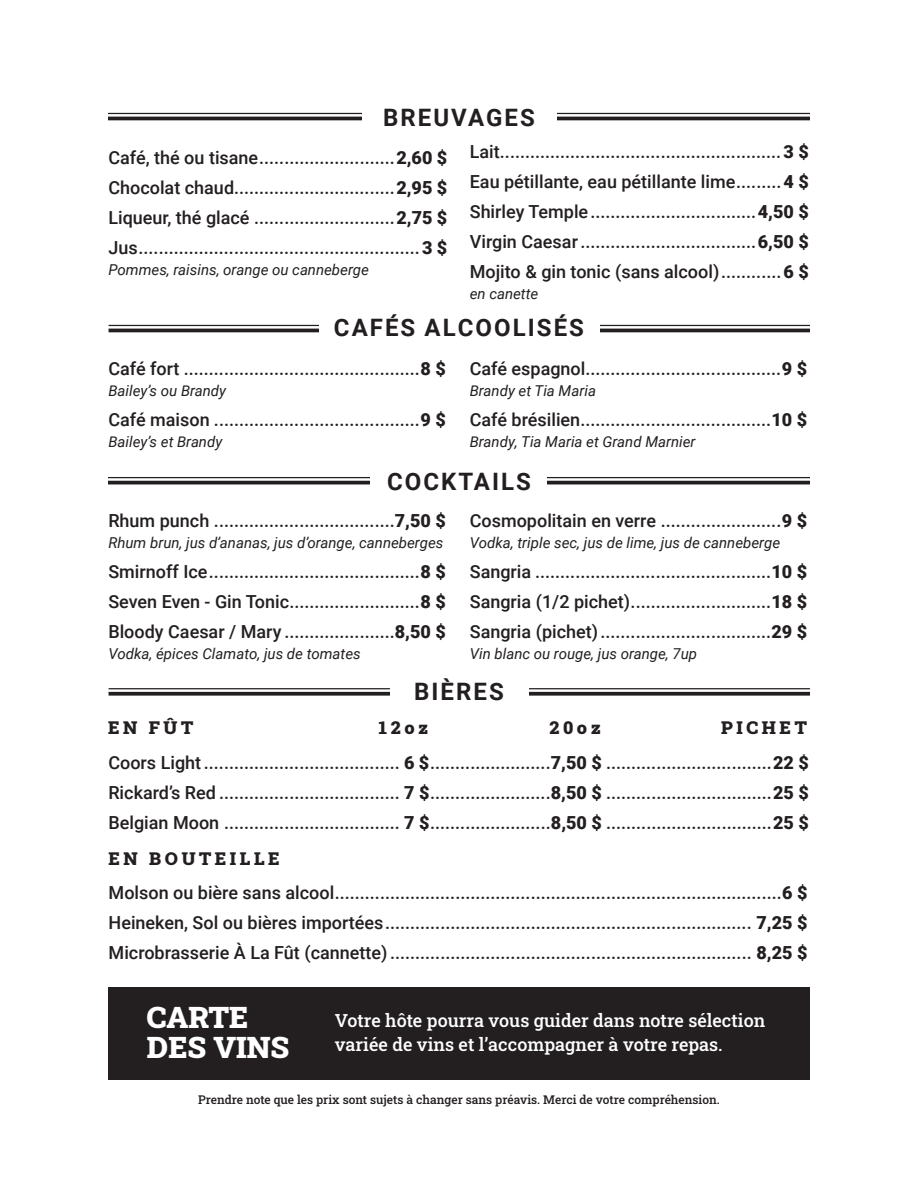
<style>
.page{position:relative;width:918px;height:1188px;background:#fff}
.page>*{position:absolute;margin:0;border:0;box-sizing:border-box;transform-origin:0 0}
.t1{font:900 30px/30px "Roboto Slab";color:#fff}
.t2{font:700 24px "Roboto";letter-spacing:.085em;color:#231f20}
.t3{font:500 18px/30px "Roboto";color:#231f20;text-align:justify}
.t4{font:500 18px/24px "Roboto Slab";color:#fff}
.t5{font:900 18px "Roboto Slab";letter-spacing:.2em;color:#231f20}
.t6{font:italic 15px "Roboto";color:#231f20}
.t7{font:500 12px "Roboto Slab";color:#231f20}
.s1{font-weight:900}
</style>
<div class="page">
<hr style="left:109px;top:688px;width:701px;height:1px;background:#231f20">
<svg style="left:109px;top:692px;width:701px;height:4px;background:#383435"></svg>
<div style="left:390px;top:671px;width:138px;height:32px;background:#fff"></div>
<hr style="left:108px;top:477px;width:702px;height:1px;background:#231f20">
<hr style="left:108px;top:481px;width:702px;height:3px;background:#231f20">
<div style="left:371px;top:461px;width:176px;height:32px;background:#fff"></div>
<hr style="left:108px;top:113px;width:702px;height:1px;background:#231f20">
<hr style="left:108px;top:117px;width:702px;height:3px;background:#231f20">
<div style="left:362px;top:97px;width:194px;height:33px;background:#fff"></div>
<hr style="left:109px;top:325px;width:701px;height:1px;background:#231f20">
<hr style="left:109px;top:329px;width:701px;height:3px;background:#231f20">
<div style="left:319px;top:308px;width:280px;height:32px;background:#fff"></div>
<div style="left:108px;top:987px;width:702px;height:93px;background:#231f20"></div>
<h2 class="t2" style="left:383px;top:101px;width:153px">BREUVAGES</h2>
<p class="t3" style="left:108px;top:142px;width:341px">Café, thé ou tisane...........................<span class="s1">2,60 $ </span>Chocolat chaud................................<span class="s1">2,95 $ </span>Liqueur, thé glacé ............................<span class="s1">2,75 $ </span>Jus........................................................<span class="s1">3 $</span></p>
<p class="t6" style="left:108px;top:259px;width:262px">Pommes, raisins, orange ou canneberge</p>
<p class="t3" style="left:470px;top:136px;width:340px">Lait........................................................<span class="s1">3 $ </span>Eau pétillante, eau pétillante lime.........<span class="s1">4 $ </span>Shirley Temple.................................<span class="s1">4,50 $ </span>Virgin Caesar...................................<span class="s1">6,50 $ </span>Mojito &amp; gin tonic (sans alcool)............<span class="s1">6 $</span></p>
<p class="t6" style="left:470px;top:283px;width:70px">en canette</p>
<h2 class="t2" style="left:334px;top:311px;width:252px">CAFÉS ALCOOLISÉS</h2>
<p class="t3" style="left:108px;top:353px;width:339px">Café fort ...............................................<span class="s1">8 $</span></p>
<p class="t6" style="left:108px;top:380px;width:119px">Bailey’s ou Brandy</p>
<p class="t3" style="left:108px;top:404px;width:339px">Café maison .........................................<span class="s1">9 $</span></p>
<p class="t6" style="left:108px;top:431px;width:115px">Bailey’s et Brandy</p>
<p class="t3" style="left:470px;top:353px;width:339px">Café espagnol.......................................<span class="s1">9 $</span></p>
<p class="t6" style="left:470px;top:380px;width:128px">Brandy et Tia Maria</p>
<p class="t3" style="left:470px;top:404px;width:339px">Café brésilien......................................<span class="s1">10 $</span></p>
<p class="t6" style="left:470px;top:431px;width:227px">Brandy, Tia Maria et Grand Marnier</p>
<h2 class="t2" style="left:387px;top:464px;width:145px">COCKTAILS</h2>
<p class="t3" style="left:108px;top:505px;width:339px">Rhum punch ....................................<span class="s1">7,50 $</span></p>
<p class="t6" style="left:108px;top:533px;width:337px">Rhum brun, jus d’ananas, jus d’orange, canneberges</p>
<p class="t3" style="left:108px;top:556px;width:339px">Smirnoff Ice..........................................<span class="s1">8 $ </span>Seven Even - Gin Tonic..........................<span class="s1">8 $ </span>Bloody Caesar / Mary ......................<span class="s1">8,50 $</span></p>
<p class="t6" style="left:108px;top:644px;width:254px">Vodka, épices Clamato, jus de tomates</p>
<p class="t3" style="left:470px;top:505px;width:339px">Cosmopolitain en verre ........................<span class="s1">9 $</span></p>
<p class="t6" style="left:470px;top:533px;width:312px">Vodka, triple sec, jus de lime, jus de canneberge</p>
<p class="t3" style="left:470px;top:556px;width:339px">Sangria ...............................................<span class="s1">10 $ </span>Sangria (1/2 pichet)............................<span class="s1">18 $ </span>Sangria (pichet)..................................<span class="s1">29 $</span></p>
<p class="t6" style="left:470px;top:644px;width:229px">Vin blanc ou rouge, jus orange, 7up</p>
<h2 class="t2" style="left:414px;top:674px;width:91px">BIÈRES</h2>
<p class="t5" style="left:108px;top:715px;width:87px">EN FÛT</p>
<p class="t5" style="left:379px;top:715px;width:51px">12oz</p>
<p class="t5" style="left:549px;top:715px;width:53px">20oz</p>
<p class="t5" style="left:721px;top:715px;width:87px">PICHET</p>
<p class="t3" style="left:108px;top:747px;width:702px">Coors Light....................................... <span class="s1">6 $</span>........................<span class="s1">7,50 $</span> .................................<span class="s1">22 $ </span>Rickard’s Red .................................... <span class="s1">7 $</span>........................<span class="s1">8,50 $</span> .................................<span class="s1">25 $ </span>Belgian Moon ................................... <span class="s1">7 $</span>........................<span class="s1">8,50 $</span> .................................<span class="s1">25 $</span></p>
<p class="t5" style="left:108px;top:846px;width:173px">EN BOUTEILLE</p>
<p class="t3" style="left:109px;top:877px;width:701px">Molson ou bière sans alcool.........................................................................................<span class="s1">6 $ </span>Heineken, Sol ou bières importées......................................................................... <span class="s1">7,25 $ </span>Microbrasserie À La Fût (cannette)........................................................................ <span class="s1">8,25 $</span></p>
<h1 class="t1" style="left:147px;top:1002px;width:144px">CARTE<br>DES VINS</h1>
<p class="t7" style="left:198px;top:1091px;width:523px">Prendre note que les prix sont sujets à changer sans préavis. Merci de votre compréhension.</p>
<p class="t4" style="left:335px;top:1008px;width:432px">Votre hôte pourra vous guider dans notre sélection variée de vins et l’accompagner à votre repas.</p>
</div>
